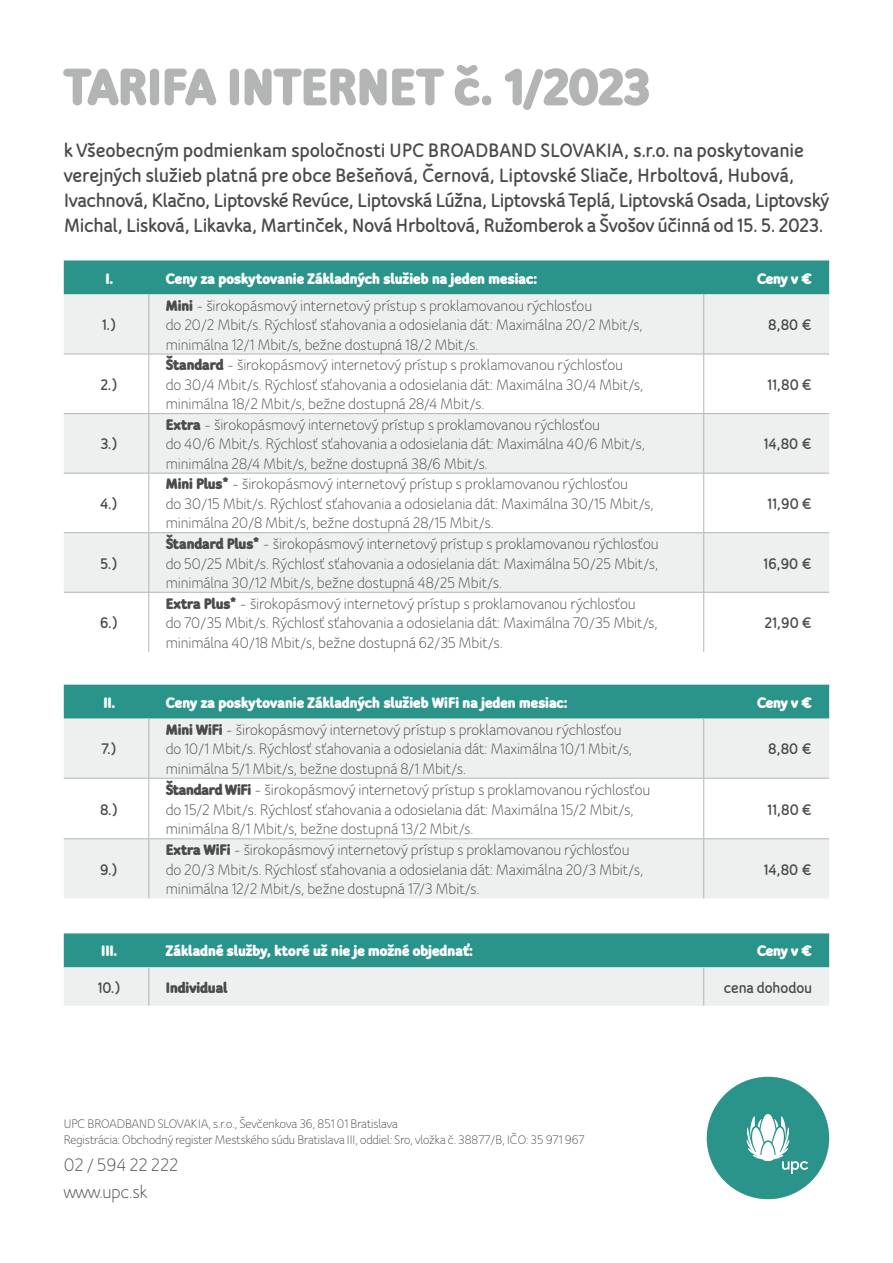
<style>
.page{position:relative;width:893px;height:1263px;background:#fff}
.page>*{position:absolute;margin:0;border:0;box-sizing:border-box;transform-origin:0 0}
.t1{font:900 57px "Bloom Speak Title";letter-spacing:-.005em;color:#b3b5b4}
.t2{font:800 21px/25.2px "Bloom Speak Body";letter-spacing:-.015em;color:#4a4c4b}
.t3{font:19.5px/27px "Bloom Speak OT";color:#4a4c4b}
.t4{font:16.5px/19.5px "Bloom Speak Title";letter-spacing:-.01em;color:#4a4c4b}
.t5{font:900 16.5px "Bloom Speak Title";letter-spacing:.005em;color:#fff}
.t6{font:800 16.5px "Bloom Speak Title";color:#4a4c4b}
.t7{font:900 16.5px "Bloom Speak Title";letter-spacing:-.005em;color:#4a4c4b}
.t8{font:13.5px/16.2px "Bloom Speak OT";color:#4a4c4b}
.s1{font-weight:900}
</style>
<div class="page">
<div style="left:64px;top:260px;width:765px;height:34px;background:#2a948a"></div>
<div style="left:64px;top:294px;width:765px;height:60px;background:#eeefef"></div>
<svg style="left:64px;top:355px;width:765px;height:297px"></svg>
<hr style="left:64px;top:592px;width:85px;height:1px;background:#b3b5b4">
<hr style="left:149px;top:592px;width:555px;height:1px;background:#b3b5b4">
<hr style="left:148px;top:593px;width:1px;height:59px;background:#b3b5b4">
<hr style="left:704px;top:592px;width:125px;height:1px;background:#b3b5b4">
<hr style="left:703px;top:593px;width:1px;height:59px;background:#b3b5b4">
<hr style="left:148px;top:294px;width:1px;height:60px;background:#b3b5b4">
<hr style="left:703px;top:294px;width:1px;height:60px;background:#b3b5b4">
<hr style="left:64px;top:354px;width:85px;height:1px;background:#b3b5b4">
<hr style="left:149px;top:354px;width:555px;height:1px;background:#b3b5b4">
<hr style="left:148px;top:354px;width:1px;height:59px;background:#b3b5b4">
<hr style="left:704px;top:354px;width:125px;height:1px;background:#b3b5b4">
<hr style="left:703px;top:354px;width:1px;height:59px;background:#b3b5b4">
<hr style="left:64px;top:413px;width:85px;height:1px;background:#b3b5b4">
<hr style="left:149px;top:413px;width:555px;height:1px;background:#b3b5b4">
<hr style="left:148px;top:414px;width:1px;height:59px;background:#b3b5b4">
<hr style="left:704px;top:413px;width:125px;height:1px;background:#b3b5b4">
<hr style="left:703px;top:414px;width:1px;height:59px;background:#b3b5b4">
<hr style="left:64px;top:473px;width:85px;height:1px;background:#b3b5b4">
<hr style="left:149px;top:473px;width:555px;height:1px;background:#b3b5b4">
<hr style="left:148px;top:473px;width:1px;height:59px;background:#b3b5b4">
<hr style="left:704px;top:473px;width:125px;height:1px;background:#b3b5b4">
<hr style="left:703px;top:473px;width:1px;height:59px;background:#b3b5b4">
<hr style="left:64px;top:532px;width:85px;height:1px;background:#b3b5b4">
<hr style="left:149px;top:532px;width:555px;height:1px;background:#b3b5b4">
<hr style="left:148px;top:533px;width:1px;height:59px;background:#b3b5b4">
<hr style="left:704px;top:532px;width:125px;height:1px;background:#b3b5b4">
<hr style="left:703px;top:533px;width:1px;height:59px;background:#b3b5b4">
<div style="left:64px;top:685px;width:765px;height:34px;background:#2a948a"></div>
<div style="left:64px;top:719px;width:765px;height:179px;background:#eeefef"></div>
<svg style="left:64px;top:779px;width:765px;height:59px"></svg>
<hr style="left:148px;top:719px;width:1px;height:59px;background:#b3b5b4">
<hr style="left:703px;top:719px;width:1px;height:59px;background:#b3b5b4">
<hr style="left:64px;top:778px;width:85px;height:1px;background:#b3b5b4">
<hr style="left:149px;top:778px;width:555px;height:1px;background:#b3b5b4">
<hr style="left:148px;top:779px;width:1px;height:59px;background:#b3b5b4">
<hr style="left:704px;top:778px;width:125px;height:1px;background:#b3b5b4">
<hr style="left:703px;top:779px;width:1px;height:59px;background:#b3b5b4">
<hr style="left:64px;top:838px;width:85px;height:1px;background:#b3b5b4">
<hr style="left:149px;top:838px;width:555px;height:1px;background:#b3b5b4">
<hr style="left:148px;top:839px;width:1px;height:59px;background:#b3b5b4">
<hr style="left:704px;top:838px;width:125px;height:1px;background:#b3b5b4">
<hr style="left:703px;top:839px;width:1px;height:59px;background:#b3b5b4">
<div style="left:707px;top:1077px;width:122px;height:122px;background:#2a948a;border-radius:50%"></div>
<svg style="left:746px;top:1114px;width:62px;height:60px"></svg>
<svg style="left:64px;top:933px;width:765px;height:73px;background:#93c4c0"></svg>
<hr style="left:148px;top:967px;width:1px;height:39px;background:#b3b5b4">
<hr style="left:703px;top:967px;width:1px;height:39px;background:#b3b5b4">
<h1 class="t1" style="left:64px;top:54px;width:587px">TARIFA INTERNET č. 1/2023</h1>
<p class="t2" style="left:64px;top:137px;width:767px">k Všeobecným podmienkam spoločnosti UPC BROADBAND SLOVAKIA, s.r.o. na poskytovanie verejných služieb platná pre obce Bešeňová, Černová, Liptovské Sliače, Hrboltová, Hubová, Ivachnová, Klačno, Liptovské Revúce, Liptovská Lúžna, Liptovská Teplá, Liptovská Osada, Liptovský Michal, Lisková, Likavka, Martinček, Nová Hrboltová, Ružomberok a Švošov účinná od 15. 5. 2023.</p>
<p class="t5" style="left:105px;top:269px;width:9px">I.</p>
<p class="t5" style="left:166px;top:269px;width:373px">Ceny za poskytovanie Základných služieb na jeden mesiac:</p>
<p class="t5" style="left:757px;top:269px;width:57px">Ceny v €</p>
<p class="t6" style="left:102px;top:315px;width:16px">1.)</p>
<p class="t4" style="left:166px;top:296px;width:479px"><span class="s1">Mini</span> - širokopásmový internetový prístup s proklamovanou rýchlosťou<br>do 20/2 Mbit/s. Rýchlosť sťahovania a odosielania dát: Maximálna 20/2 Mbit/s, minimálna 12/1 Mbit/s, bežne dostupná 18/2 Mbit/s.</p>
<p class="t6" style="left:768px;top:315px;width:45px">8,80 €</p>
<p class="t6" style="left:101px;top:375px;width:19px">2.)</p>
<p class="t4" style="left:166px;top:355px;width:479px"><span class="s1">Štandard</span> - širokopásmový internetový prístup s proklamovanou rýchlosťou<br>do 30/4 Mbit/s. Rýchlosť sťahovania a odosielania dát: Maximálna 30/4 Mbit/s, minimálna 18/2 Mbit/s, bežne dostupná 28/4 Mbit/s.</p>
<p class="t6" style="left:767px;top:375px;width:46px">11,80 €</p>
<p class="t6" style="left:100px;top:434px;width:19px">3.)</p>
<p class="t4" style="left:166px;top:415px;width:481px"><span class="s1">Extra</span> - širokopásmový internetový prístup s proklamovanou rýchlosťou<br>do 40/6 Mbit/s. Rýchlosť sťahovania a odosielania dát: Maximálna 40/6 Mbit/s, minimálna 28/4 Mbit/s, bežne dostupná 38/6 Mbit/s.</p>
<p class="t6" style="left:763px;top:434px;width:50px">14,80 €</p>
<p class="t6" style="left:100px;top:494px;width:19px">4.)</p>
<p class="t4" style="left:166px;top:474px;width:489px"><span class="s1">Mini Plus*</span> - širokopásmový internetový prístup s proklamovanou rýchlosťou<br>do 30/15 Mbit/s. Rýchlosť sťahovania a odosielania dát: Maximálna 30/15 Mbit/s, minimálna 20/8 Mbit/s, bežne dostupná 28/15 Mbit/s.</p>
<p class="t6" style="left:767px;top:494px;width:46px">11,90 €</p>
<p class="t6" style="left:100px;top:553px;width:19px">5.)</p>
<p class="t4" style="left:166px;top:534px;width:494px;text-align:justify"><span class="s1">Štandard Plus*</span> - širokopásmový internetový prístup s proklamovanou rýchlosťou do 50/25 Mbit/s. Rýchlosť sťahovania a odosielania dát: Maximálna 50/25 Mbit/s, minimálna 30/12 Mbit/s, bežne dostupná 48/25 Mbit/s.</p>
<p class="t6" style="left:763px;top:553px;width:50px">16,90 €</p>
<p class="t6" style="left:100px;top:613px;width:19px">6.)</p>
<p class="t4" style="left:166px;top:593px;width:493px"><span class="s1">Extra Plus*</span> - širokopásmový internetový prístup s proklamovanou rýchlosťou<br>do 70/35 Mbit/s. Rýchlosť sťahovania a odosielania dát: Maximálna 70/35 Mbit/s, minimálna 40/18 Mbit/s, bežne dostupná 62/35 Mbit/s.</p>
<p class="t6" style="left:764px;top:613px;width:49px">21,90 €</p>
<p class="t5" style="left:103px;top:693px;width:14px">II.</p>
<p class="t5" style="left:166px;top:693px;width:403px">Ceny za poskytovanie Základných služieb WiFi na jeden mesiac:</p>
<p class="t5" style="left:757px;top:693px;width:57px">Ceny v €</p>
<p class="t6" style="left:101px;top:739px;width:17px">7.)</p>
<p class="t4" style="left:166px;top:720px;width:468px"><span class="s1">Mini WiFi</span> - širokopásmový internetový prístup s proklamovanou rýchlosťou do 10/1 Mbit/s. Rýchlosť sťahovania a odosielania dát: Maximálna 10/1 Mbit/s, minimálna 5/1 Mbit/s, bežne dostupná 8/1 Mbit/s.</p>
<p class="t6" style="left:768px;top:739px;width:45px">8,80 €</p>
<p class="t6" style="left:100px;top:799px;width:20px">8.)</p>
<p class="t6" style="left:100px;top:859px;width:19px">9.)</p>
<p class="t4" style="left:166px;top:780px;width:486px"><span class="s1">Štandard WiFi</span> - širokopásmový internetový prístup s proklamovanou rýchlosťou do 15/2 Mbit/s. Rýchlosť sťahovania a odosielania dát: Maximálna 15/2 Mbit/s, minimálna 8/1 Mbit/s, bežne dostupná 13/2 Mbit/s.</p>
<p class="t4" style="left:166px;top:840px;width:479px"><span class="s1">Extra WiFi</span> - širokopásmový internetový prístup s proklamovanou rýchlosťou do 20/3 Mbit/s. Rýchlosť sťahovania a odosielania dát: Maximálna 20/3 Mbit/s, minimálna 12/2 Mbit/s, bežne dostupná 17/3 Mbit/s.</p>
<p class="t6" style="left:767px;top:799px;width:46px">11,80 €</p>
<p class="t6" style="left:763px;top:859px;width:50px">14,80 €</p>
<p class="t5" style="left:101px;top:942px;width:18px">III.</p>
<p class="t5" style="left:166px;top:942px;width:309px">Základné služby, ktoré už nie je možné objednať:</p>
<p class="t5" style="left:757px;top:942px;width:57px">Ceny v €</p>
<p class="t6" style="left:98px;top:977px;width:25px">10.)</p>
<p class="t7" style="left:166px;top:978px;width:63px">Individual</p>
<p class="t6" style="left:724px;top:977px;width:90px">cena dohodou</p>
<p class="t8" style="left:64px;top:1116px;width:522px">UPC BROADBAND SLOVAKIA, s.r.o., Ševčenkova 36, 851 01 Bratislava<br>Registrácia: Obchodný register Mestského súdu Bratislava III, oddiel: Sro, vložka č. 38877/B, IČO: 35 971 967</p>
<p class="t3" style="left:64px;top:1151px;width:116px">02 / 594 22 222 www.upc.sk</p>
</div>
